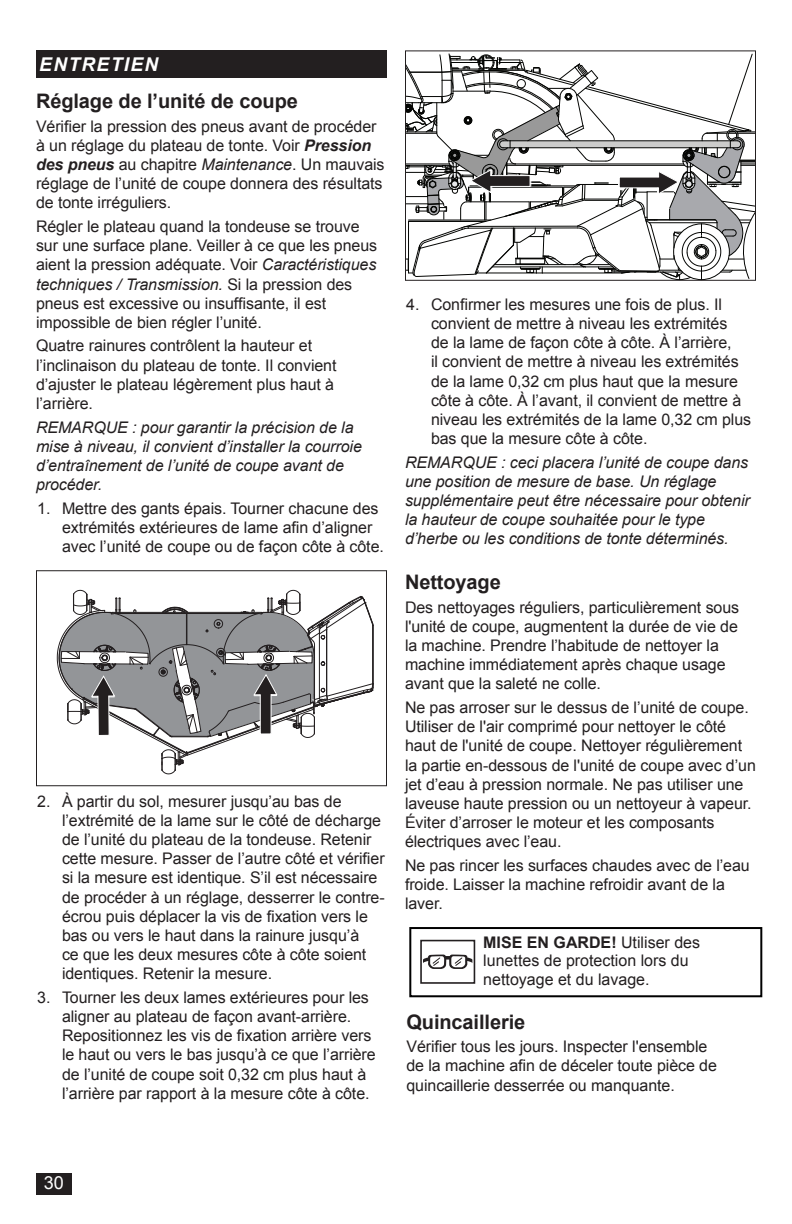
<style>
.page{position:relative;width:792px;height:1224px;background:#fff}
.page>*{position:absolute;margin:0;border:0;box-sizing:border-box;transform-origin:0 0}
.Head_10A_FR{font:700 20px "Arial";letter-spacing:-.005em;color:#231f20}
.Head_10_FR{font:700 20px "Arial";letter-spacing:-.005em;color:#231f20}
.t1{font:italic 700 19px "Arial";letter-spacing:.075em;color:#fff}
.t2{font:18px "Arial";color:#fff}
.Body_Text_FR{font:16px/19.2px "Arial";letter-spacing:-.005em;color:#231f20}
.Body_Text_FR-2{font:italic 16px/19.2px "Arial";letter-spacing:-.005em;color:#231f20}
.Warning_FR{font:16px/18.6px "Arial";color:#231f20}
.s1{font-weight:700;font-style:italic}
.s2{font-style:italic}
.s3{font-weight:700}
</style>
<div class="page">
<div style="left:36px;top:570px;width:351px;height:216px;border:1px solid #231f20"></div>
<svg style="left:57px;top:590px;width:317px;height:184px"></svg>
<svg style="left:406px;top:53px;width:350px;height:227px"></svg>
<div style="left:36px;top:1174px;width:35px;height:21px;background:#231f20"></div>
<div style="left:36px;top:50px;width:351px;height:28px;background:#231f20"></div>
<div style="left:409px;top:927px;width:353px;height:70px;border:2px solid #000"></div>
<div style="left:420px;top:940px;width:55px;height:44px;border:2px solid #231f20"></div>
<svg style="left:423px;top:955px;width:49px;height:14px"></svg>
<p class="t1" style="left:39px;top:52px;width:121px">ENTRETIEN</p>
<p class="Head_10A_FR" style="left:36px;top:88px;width:263px">Réglage de l’unité de coupe</p>
<p class="Body_Text_FR" style="left:36px;top:117px;width:350px">Vérifier la pression des pneus avant de procéder à un réglage du plateau de tonte. Voir <span class="s1">Pression des pneus</span> au chapitre <span class="s2">Maintenance</span>. Un mauvais réglage de l’unité de coupe donnera des résultats de tonte irréguliers.</p>
<p class="Body_Text_FR" style="left:36px;top:217px;width:343px">Régler le plateau quand la tondeuse se trouve sur une surface plane. Veiller à ce que les pneus aient la pression adéquate. Voir <span class="s2">Caractéristiques techniques / Transmission.</span> Si la pression des pneus est excessive ou insuffisante, il est impossible de bien régler l’unité.</p>
<p class="Body_Text_FR" style="left:36px;top:336px;width:302px">Quatre rainures contrôlent la hauteur et l’inclinaison du plateau de tonte. Il convient d’ajuster le plateau légèrement plus haut à l’arrière.</p>
<p class="Body_Text_FR-2" style="left:36px;top:418px;width:327px">REMARQUE : pour garantir la précision de la mise à niveau, il convient d’installer la courroie d’entraînement de l’unité de coupe avant de procéder.</p>
<p class="Body_Text_FR" style="left:62px;top:499px;width:323px;text-indent:-25px">1. Mettre des gants épais. Tourner chacune des extrémités extérieures de lame afin d’aligner avec l’unité de coupe ou de façon côte à côte.</p>
<p class="Body_Text_FR" style="left:62px;top:791px;width:324px;text-indent:-25px">2. À partir du sol, mesurer jusqu’au bas de l’extrémité de la lame sur le côté de décharge de l’unité du plateau de la tondeuse. Retenir cette mesure. Passer de l’autre côté et vérifier si la mesure est identique. S’il est nécessaire de procéder à un réglage, desserrer le contre&shy;écrou puis déplacer la vis de fixation vers le bas ou vers le haut dans la rainure jusqu’à<br>ce que les deux mesures côte à côte soient identiques. Retenir la mesure.</p>
<p class="Body_Text_FR" style="left:62px;top:988px;width:315px;text-indent:-25px">3. Tourner les deux lames extérieures pour les aligner au plateau de façon avant-arrière.<br>Repositionnez les vis de fixation arrière vers le haut ou vers le bas jusqu’à ce que l’arrière de l’unité de coupe soit 0,32 cm plus haut à l’arrière par rapport à la mesure côte à côte.</p>
<p class="Body_Text_FR" style="left:431px;top:295px;width:322px;text-indent:-25px">4. Confirmer les mesures une fois de plus. Il convient de mettre à niveau les extrémités<br>de la lame de façon côte à côte. À l’arrière,<br>il convient de mettre à niveau les extrémités de la lame 0,32 cm plus haut que la mesure côte à côte. À l’avant, il convient de mettre à niveau les extrémités de la lame 0,32 cm plus bas que la mesure côte à côte.</p>
<p class="Body_Text_FR-2" style="left:405px;top:453px;width:346px">REMARQUE : ceci placera l’unité de coupe dans une position de mesure de base. Un réglage supplémentaire peut être nécessaire pour obtenir la hauteur de coupe souhaitée pour le type d’herbe ou les conditions de tonte déterminés.</p>
<p class="Head_10_FR" style="left:405px;top:569px;width:97px">Nettoyage</p>
<p class="Body_Text_FR" style="left:405px;top:598px;width:336px">Des nettoyages réguliers, particulièrement sous l'unité de coupe, augmentent la durée de vie de la machine. Prendre l’habitude de nettoyer la machine immédiatement après chaque usage avant que la saleté ne colle.</p>
<p class="Body_Text_FR" style="left:405px;top:698px;width:352px">Ne pas arroser sur le dessus de l’unité de coupe.<br>Utiliser de l'air comprimé pour nettoyer le côté haut de l'unité de coupe. Nettoyer régulièrement la partie en-dessous de l'unité de coupe avec d’un jet d’eau à pression normale. Ne pas utiliser une laveuse haute pression ou un nettoyeur à vapeur.<br>Éviter d’arroser le moteur et les composants électriques avec l’eau.</p>
<p class="Body_Text_FR" style="left:405px;top:856px;width:346px">Ne pas rincer les surfaces chaudes avec de l’eau froide. Laisser la machine refroidir avant de la laver.</p>
<p class="Warning_FR" style="left:483px;top:933px;width:218px"><span class="s3">MISE EN GARDE!</span> Utiliser des lunettes de protection lors du nettoyage et du lavage.</p>
<p class="Head_10A_FR" style="left:406px;top:1008px;width:120px">Quincaillerie</p>
<p class="Body_Text_FR" style="left:406px;top:1037px;width:312px">Vérifier tous les jours. Inspecter l'ensemble de la machine afin de déceler toute pièce de quincaillerie desserrée ou manquante.</p>
<p class="t2" style="left:44px;top:1171px;width:22px">30</p>
</div>
